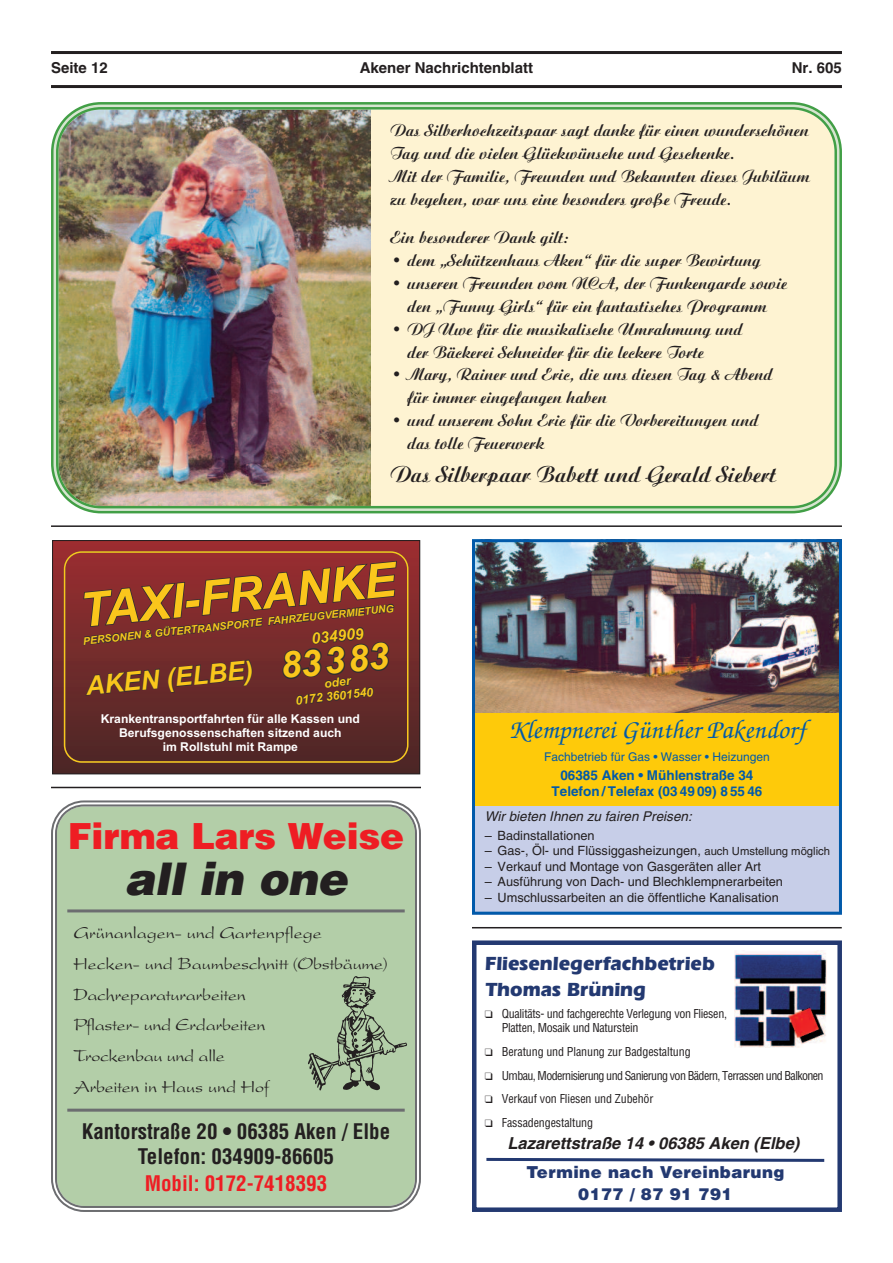
<style>
.page{position:relative;width:893px;height:1263px;background:#fff}
.page>*{position:absolute;margin:0;border:0;box-sizing:border-box;transform-origin:0 0}
.t1{font:italic 700 47.25px "Arial";color:#fac61c}
.t2{font:italic 900 45px "Helvetica";letter-spacing:-.005em;color:#231f20}
.t3{font:italic 700 36.45px "Arial";color:#fac61c}
.t4{font:900 36px "Helvetica";letter-spacing:-.005em;color:#ee1d23}
.t5{font:italic 500 27px "Zapf Chancery";color:#015aaa}
.t6{font:italic 700 25.95px "Arial";color:#fac61c}
.t7{font:700 24px "Aritus D";color:#231f20}
.t8{font:700 condensed 21px/25.2px "Helvetica";color:#231f20;text-align:center}
.t9{font:700 condensed 21px "Helvetica";color:#ee1d23}
.t10{font:700 19.8px/25.3px "Eras IT Cby BT";color:#233971}
.t11{font:700 18px/23px "Aritus D";color:#231f20}
.t12{font:18px/30.6px "Present";letter-spacing:-.015em;color:#231f20}
.t13{font:900 16.5px/22.5px "Helvetica";letter-spacing:.025em;color:#233971;text-align:center}
.t14{font:italic 700 16.5px "Helvetica";color:#231f20}
.t15{font:italic 700 15.6px "Arial";color:#fac61c}
.t16{font:700 15px "Helvetica";color:#231f20}
.t17{font:700 13.5px/15.9px "Helvetica";color:#015aaa;text-align:center}
.t18{font:italic 13.5px "Helvetica";color:#231f20}
.t19{font:12.75px "Helvetica";color:#231f20}
.t20{font:700 12.15px/13.6px "Arial";color:#fff;text-align:center}
.t21{font:italic 700 12.15px/13.5px "Arial";color:#fac61c}
.t22{font:condensed 12px/14px "Helvetica";letter-spacing:-.025em;color:#231f20}
.t23{font:condensed 12px "Helvetica";letter-spacing:-.05em;color:#231f20}
.t24{font:12px "Helvetica";color:#015aaa}
.t25{font:italic 700 10.35px "Arial";color:#fac61c}
.s1{font-size:11.25px}
</style>
<div class="page">
<svg style="left:51px;top:102px;width:791px;height:412px;background:#8ac28a"></svg>
<img style="left:55px;top:106px;width:783px;height:404px">
<div style="left:472px;top:940px;width:370px;height:272px;border:4px solid #233971"></div>
<img style="left:734px;top:951px;width:93px;height:96px">
<svg style="left:486px;top:1157px;width:339px;height:5px"></svg>
<div style="left:472px;top:805px;width:370px;height:110px;background:#c7cee8"></div>
<img style="left:476px;top:543px;width:362px;height:170px">
<div style="left:472px;top:713px;width:370px;height:92px;background:#feca0a"></div>
<div style="left:472px;top:539px;width:370px;height:376px;border:3px solid #015aaa"></div>
<hr style="left:472px;top:927px;width:370px;height:1px;background:#231f20">
<svg style="left:51px;top:800px;width:370px;height:412px"></svg>
<div style="left:54px;top:803px;width:364px;height:406px;background:#b3cea8"></div>
<hr style="left:67px;top:1109px;width:338px;height:3px;background:#6c6d70">
<hr style="left:67px;top:909px;width:338px;height:3px;background:#6c6d70">
<img style="left:305px;top:970px;width:107px;height:131px">
<img style="left:54px;top:542px;width:364px;height:230px">
<div style="left:52px;top:540px;width:368px;height:234px;border:1px solid #231f20"></div>
<div style="left:64px;top:551px;width:344px;height:212px;border:2px solid #fac61c;border-radius:17px"></div>
<svg style="left:83px;top:561px;width:314px;height:144px;background:#642c2d"></svg>
<hr style="left:51px;top:51px;width:791px;height:3px;background:#231f20">
<hr style="left:51px;top:85px;width:791px;height:3px;background:#231f20">
<hr style="left:51px;top:525px;width:791px;height:2px;background:#231f20">
<hr style="left:51px;top:787px;width:370px;height:1px;background:#231f20">
<p class="t16" style="left:51px;top:63px;width:58px">Seite 12</p>
<p class="t16" style="left:360px;top:63px;width:175px">Akener Nachrichtenblatt</p>
<p class="t16" style="left:792px;top:63px;width:52px">Nr. 605</p>
<p class="t11" style="left:390px;top:118px;width:421px">Das Silberhochzeitspaar sagt danke für einen wunderschönen Tag und die vielen Glückwünsche und Geschenke.<br>Mit der Familie, Freunden und Bekannten dieses Jubiläum zu begehen, war uns eine besonders große Freude.</p>
<p class="t11" style="left:390px;top:225px;width:179px">Ein besonderer Dank gilt:</p>
<p class="t11" style="left:390px;top:248px;width:372px">• dem „Schützenhaus Aken“ für die super Bewirtung</p>
<p class="t11" style="left:390px;top:271px;width:398px;text-align:center">• unseren Freunden vom NCA, der Funkengarde sowie den „Funny Girls“ für ein fantastisches Programm</p>
<p class="t11" style="left:407px;top:317px;width:337px;text-indent:-17px">• DJ Uwe für die musikalische Umrahmung und der Bäckerei Schneider für die leckere Torte</p>
<p class="t11" style="left:407px;top:363px;width:367px;text-indent:-17px">• Mary, Rainer und Eric, die uns diesen Tag &amp; Abend für immer eingefangen haben</p>
<p class="t11" style="left:407px;top:409px;width:353px;text-indent:-17px">• und unserem Sohn Eric für die Vorbereitungen und das tolle Feuerwerk</p>
<h3 class="t7" style="left:390px;top:460px;width:388px">Das Silberpaar Babett und Gerald Siebert</h3>
<h1 class="t1" style="left:78px;top:594px;width:318px;rotate:-6deg">TAXI-FRANKE</h1>
<p class="t25" style="left:83px;top:637px;width:314px;rotate:-6deg">PERSONEN &amp; GÜTERTRANSPORTE FAHRZEUGVERMIETUNG</p>
<h3 class="t6" style="left:85px;top:677px;width:169px;rotate:-6deg">AKEN (ELBE)</h3>
<p class="t15" style="left:311px;top:633px;width:54px;rotate:-6deg">034909</p>
<p class="t21" style="left:293px;top:682px;width:79px;text-indent:31px;rotate:-7deg">oder<br>0172 3601540</p>
<p class="t20" style="left:101px;top:713px;width:261px">Krankentransportfahrten für alle Kassen und<br>Berufsgenossenschaften sitzend auch<br>im Rollstuhl mit Rampe</p>
<h3 class="t3" style="left:279px;top:652px;width:110px;rotate:-5deg">83383</h3>
<h3 class="t4" style="left:68px;top:816px;width:338px">Firma Lars Weise</h3>
<h2 class="t2" style="left:125px;top:853px;width:224px">all in one</h2>
<p class="t12" style="left:74px;top:919px;width:316px">Grünanlagen- und Gartenpflege<br>Hecken- und Baumbeschnitt (Obstbäume)<br>Dachreparaturarbeiten<br>Pflaster- und Erdarbeiten<br>Trockenbau und alle<br>Arbeiten in Haus und Hof</p>
<p class="t8" style="left:82px;top:1119px;width:310px">Kantorstraße 20 • 06385 Aken / Elbe<br>Telefon: 034909-86605</p>
<p class="t9" style="left:145px;top:1172px;width:184px">Mobil: 0172-7418393</p>
<h3 class="t5" style="left:508px;top:712px;width:299px">Klempnerei Günther Pakendorf</h3>
<p class="t24" style="left:544px;top:752px;width:227px">Fachbetrieb für Gas • Wasser • Heizungen</p>
<p class="t17" style="left:552px;top:769px;width:212px">06385 Aken • Mühlenstraße 34<br>Telefon / Telefax (03 49 09) 8 55 46</p>
<p class="t18" style="left:485px;top:811px;width:209px">Wir bieten Ihnen zu fairen Preisen:</p>
<p class="t19" style="left:485px;top:831px;width:111px">– Badinstallationen</p>
<p class="t19" style="left:485px;top:846px;width:347px">– Gas-, Öl- und Flüssiggasheizungen, <span class="s1">auch Umstellung möglich</span></p>
<p class="t19" style="left:485px;top:862px;width:278px">– Verkauf und Montage von Gasgeräten aller Art</p>
<p class="t19" style="left:485px;top:877px;width:300px">– Ausführung von Dach- und Blechklempnerarbeiten</p>
<p class="t19" style="left:485px;top:892px;width:296px">– Umschlussarbeiten an die öffentliche Kanalisation</p>
<p class="t10" style="left:485px;top:953px;width:231px">Fliesenlegerfachbetrieb<br>Thomas Brüning</p>
<p class="t22" style="left:502px;top:1007px;width:227px;text-indent:-17px">❑ Qualitäts- und fachgerechte Verlegung von Fliesen,<br>Platten, Mosaik und Naturstein</p>
<p class="t22" style="left:485px;top:1045px;width:207px">❑ Beratung und Planung zur Badgestaltung</p>
<p class="t23" style="left:485px;top:1068px;width:340px">❑ Umbau, Modernisierung und Sanierung von Bädern, Terrassen und Balkonen</p>
<p class="t22" style="left:485px;top:1092px;width:170px">❑ Verkauf von Fliesen und Zubehör</p>
<p class="t22" style="left:485px;top:1116px;width:110px">❑ Fassadengestaltung</p>
<p class="t14" style="left:508px;top:1137px;width:293px">Lazarettstraße 14 • 06385 Aken (Elbe)</p>
<p class="t13" style="left:526px;top:1161px;width:260px">Termine nach Vereinbarung<br>0177 / 87 91 791</p>
</div>
